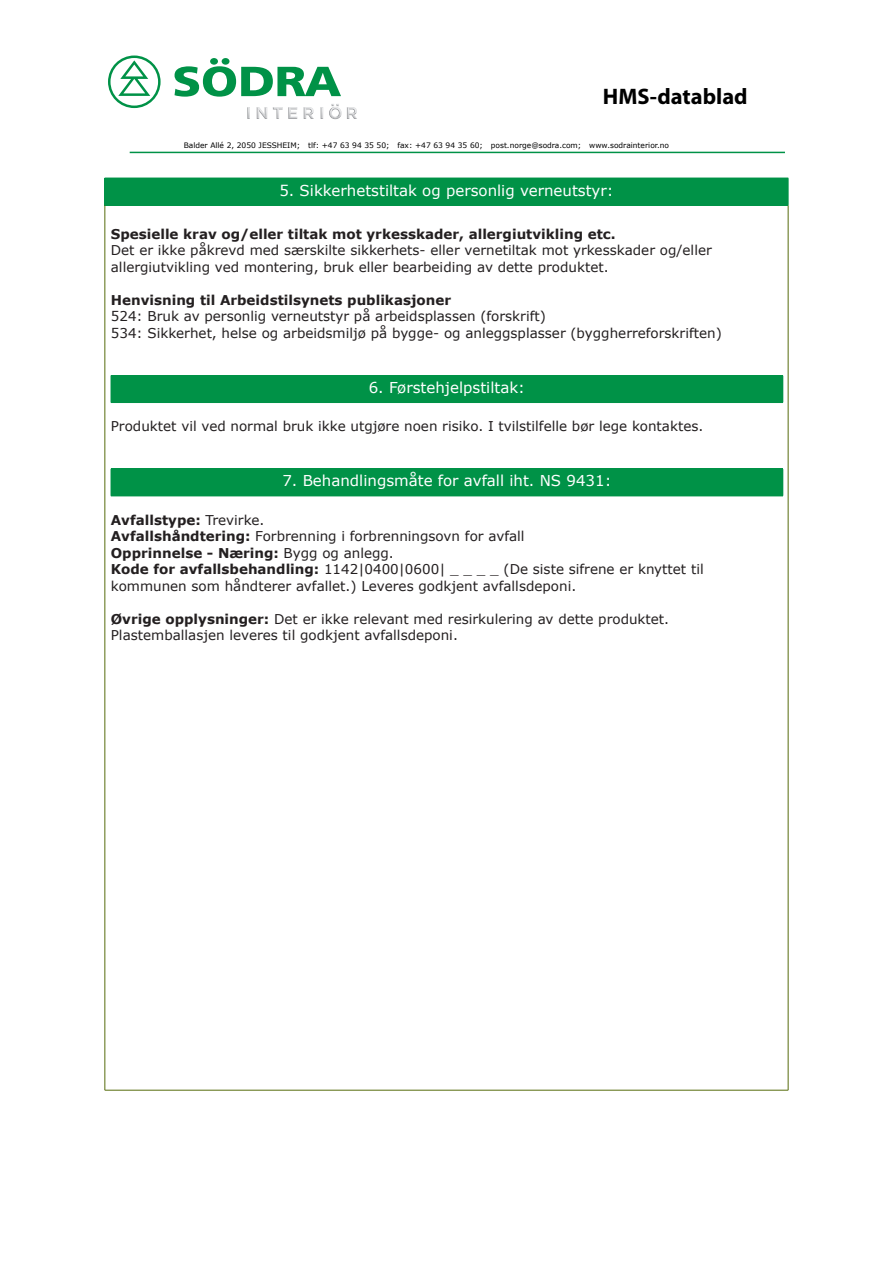
<style>
.page{position:relative;width:893px;height:1263px;background:#fff}
.page>*{position:absolute;margin:0;border:0;box-sizing:border-box;transform-origin:0 0}
.Table_Head{font:700 22.5px "Myriad Pro";color:#000}
.Table_Head-2{font:15px "Verdana";color:#fff}
.Table{font:13.5px/16.5px "Verdana";color:#231f20}
.Table-2{font:700 13.5px "Verdana";color:#231f20}
.Address{font:7.5px "Verdana";color:#000}
.s1{font-weight:400}
.s2{font-weight:700}
</style>
<div class="page">
<hr style="left:130px;top:152px;width:655px;height:1px;background:#009247">
<svg style="left:108px;top:56px;width:249px;height:63px"></svg>
<div style="left:105px;top:178px;width:683px;height:27px;background:#009247"></div>
<hr style="left:105px;top:205px;width:1px;height:885px;background:#576c0d">
<hr style="left:788px;top:205px;width:1px;height:885px;background:#576c0d">
<hr style="left:105px;top:1090px;width:683px;height:1px;background:#576c0d">
<svg style="left:788px;top:178px;width:1px;height:27px"></svg>
<hr style="left:105px;top:205px;width:683px;height:1px;background:#009247">
<div style="left:111px;top:375px;width:672px;height:27px;background:#009247"></div>
<hr style="left:111px;top:402px;width:672px;height:1px;background:#009247">
<div style="left:111px;top:469px;width:672px;height:27px;background:#009247"></div>
<hr style="left:111px;top:496px;width:672px;height:1px;background:#009247">
<p class="Table_Head" style="left:603px;top:82px;width:146px">HMS-datablad</p>
<p class="Address" style="left:184px;top:140px;width:487px">Balder Allé 2, 2050 JESSHEIM; tlf: +47 63 94 35 50; fax: +47 63 94 35 60; post.norge@sodra.com; www.sodrainterior.no</p>
<p class="Table_Head-2" style="left:279px;top:181px;width:336px">5. Sikkerhetstiltak og personlig verneutstyr:</p>
<p class="Table-2" style="left:111px;top:225px;width:506px">Spesielle krav og/eller tiltak mot yrkesskader, allergiutvikling etc.</p>
<p class="Table" style="left:111px;top:242px;width:602px">Det er ikke påkrevd med særskilte sikkerhets- eller vernetiltak mot yrkesskader og/eller</p>
<p class="Table" style="left:111px;top:258px;width:499px">allergiutvikling ved montering, bruk eller bearbeiding av dette produktet.</p>
<p class="Table-2" style="left:111px;top:291px;width:342px">Henvisning til Arbeidstilsynets publikasjoner</p>
<p class="Table" style="left:111px;top:308px;width:437px">524: Bruk av personlig verneutstyr på arbeidsplassen (forskrift)</p>
<p class="Table" style="left:111px;top:324px;width:612px">534: Sikkerhet, helse og arbeidsmiljø på bygge- og anleggsplasser (byggherreforskriften)</p>
<p class="Table_Head-2" style="left:369px;top:378px;width:158px">6. Førstehjelpstiltak:</p>
<p class="Table" style="left:111px;top:418px;width:594px">Produktet vil ved normal bruk ikke utgjøre noen risiko. I tvilstilfelle bør lege kontaktes.</p>
<p class="Table_Head-2" style="left:282px;top:471px;width:331px">7. Behandlingsmåte for avfall iht. NS 9431:</p>
<p class="Table-2" style="left:111px;top:511px;width:155px">Avfallstype: <span class="s1">Trevirke.</span></p>
<p class="Table" style="left:111px;top:527px;width:415px"><span class="s2">Avfallshåndtering:</span> Forbrenning i forbrenningsovn for avfall</p>
<p class="Table-2" style="left:111px;top:544px;width:285px">Opprinnelse - Næring: <span class="s1">Bygg og anlegg.</span></p>
<p class="Table" style="left:111px;top:560px;width:594px"><span class="s2">Kode for avfallsbehandling:</span> 1142|0400|0600| _ _ _ _ (De siste sifrene er knyttet til kommunen som håndterer avfallet.) Leveres godkjent avfallsdeponi.</p>
<p class="Table" style="left:111px;top:610px;width:560px"><span class="s2">Øvrige opplysninger:</span> Det er ikke relevant med resirkulering av dette produktet.</p>
<p class="Table" style="left:111px;top:626px;width:349px">Plastemballasjen leveres til godkjent avfallsdeponi.</p>
</div>
